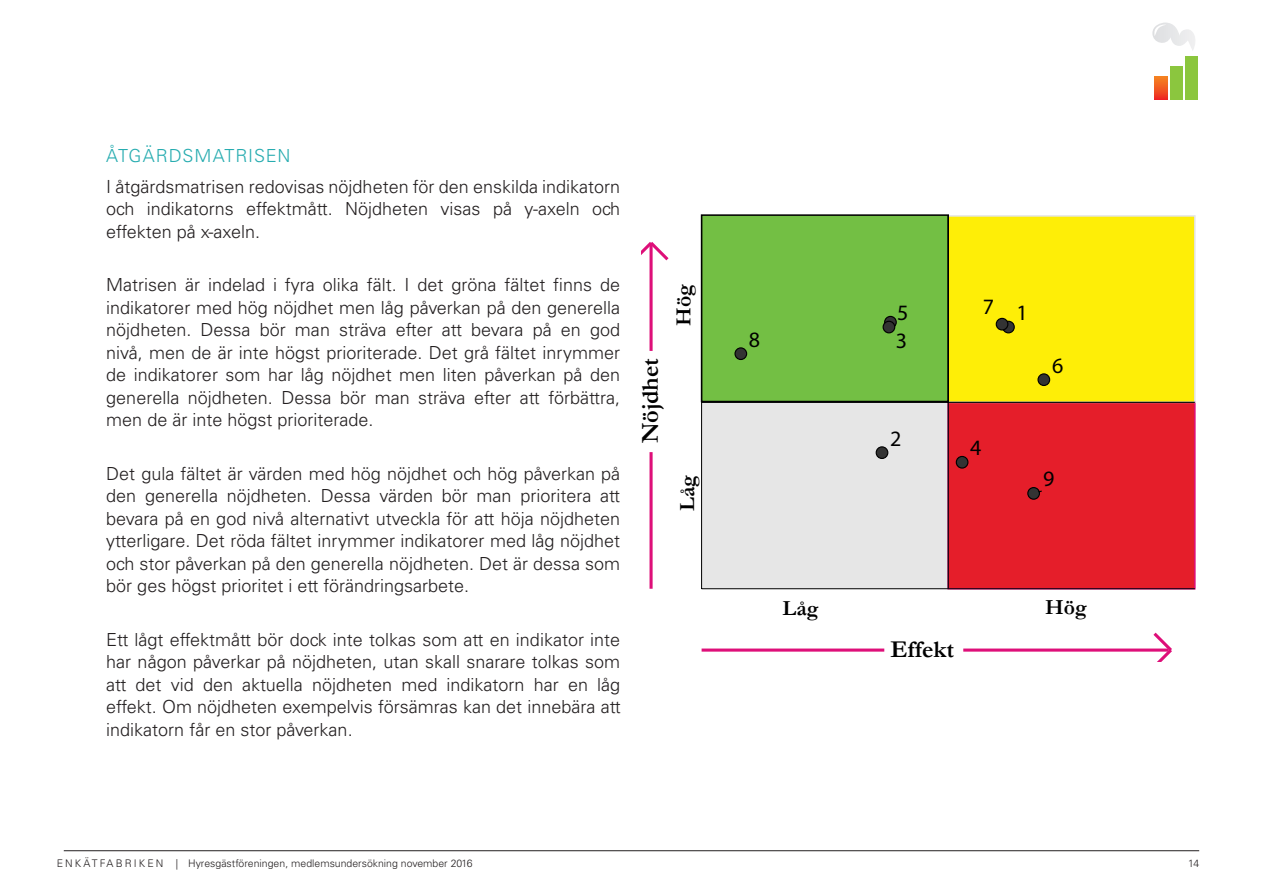
<style>
.page{position:relative;width:1263px;height:893px;background:#fff}
.page>*{position:absolute;margin:0;border:0;box-sizing:border-box;transform-origin:0 0}
.t1{font:700 24.3px "Garamond";color:#000}
.t2{font:22.05px "Sans Serif";color:#000}
.t3{font:700 21.6px "Garamond";color:#000}
.Brödtext{font:300 18px/22.5px "Univers LT Std";color:#231f20;text-align:justify}
.underrubrik{font:300 18px "Univers LT Std";letter-spacing:.045em;color:#27acb0}
.t4{font:300 10.5px "Univers LT Std";color:#231f20}
</style>
<div class="page">
<hr style="left:64px;top:850px;width:1135px;height:1px;background:#231f20">
<div style="left:702px;top:216px;width:493px;height:373px;background:#e6e6e6"></div>
<div style="left:948px;top:402px;width:247px;height:187px;background:#e51e2a"></div>
<div style="left:947px;top:402px;width:248px;height:187px;border:2px solid #de0f79"></div>
<div style="left:948px;top:216px;width:247px;height:186px;background:#feee07"></div>
<div style="left:947px;top:215px;width:248px;height:188px;border:2px solid #e6e6e6"></div>
<div style="left:702px;top:215px;width:246px;height:187px;background:#73bf44"></div>
<div style="left:701px;top:214px;width:248px;height:188px;border:2px solid #000"></div>
<hr style="left:701px;top:216px;width:1px;height:373px;background:#000">
<hr style="left:702px;top:588px;width:493px;height:1px;background:#000">
<div style="left:1003px;top:321px;width:11px;height:12px;background:#333;border-radius:50%"></div>
<div style="left:1002px;top:321px;width:13px;height:12px;border:1px solid #000;border-radius:50%"></div>
<div style="left:876px;top:447px;width:12px;height:11px;background:#333;border-radius:50%"></div>
<div style="left:876px;top:446px;width:12px;height:13px;border:1px solid #000;border-radius:50%"></div>
<svg style="left:885px;top:316px;width:11px;height:12px"></svg>
<div style="left:884px;top:316px;width:13px;height:13px;border:1px solid #000;border-radius:50%"></div>
<div style="left:956px;top:456px;width:12px;height:12px;background:#333;border-radius:50%"></div>
<div style="left:956px;top:456px;width:12px;height:13px;border:1px solid #000;border-radius:50%"></div>
<div style="left:883px;top:321px;width:12px;height:12px;background:#333;border-radius:50%"></div>
<div style="left:882px;top:321px;width:13px;height:12px;border:1px solid #000;border-radius:50%"></div>
<div style="left:1038px;top:374px;width:12px;height:11px;background:#333;border-radius:50%"></div>
<div style="left:1037px;top:373px;width:13px;height:13px;border:1px solid #000;border-radius:50%"></div>
<div style="left:996px;top:318px;width:12px;height:12px;background:#333;border-radius:50%"></div>
<div style="left:996px;top:318px;width:12px;height:13px;border:1px solid #000;border-radius:50%"></div>
<div style="left:735px;top:348px;width:12px;height:11px;background:#333;border-radius:50%"></div>
<div style="left:734px;top:347px;width:13px;height:13px;border:1px solid #000;border-radius:50%"></div>
<hr style="left:702px;top:402px;width:493px;height:1px;background:#000">
<hr style="left:948px;top:216px;width:1px;height:373px;background:#000">
<svg style="left:649px;top:452px;width:4px;height:137px"></svg>
<svg style="left:649px;top:264px;width:4px;height:87px"></svg>
<svg style="left:641px;top:242px;width:28px;height:22px"></svg>
<svg style="left:702px;top:648px;width:182px;height:4px"></svg>
<svg style="left:963px;top:648px;width:187px;height:4px"></svg>
<svg style="left:1150px;top:632px;width:22px;height:29px"></svg>
<svg style="left:1027px;top:487px;width:15px;height:13px"></svg>
<svg style="left:1155px;top:76px;width:12px;height:24px"></svg>
<div style="left:1170px;top:67px;width:13px;height:33px;background:#8bc63e"></div>
<div style="left:1185px;top:57px;width:13px;height:43px;background:#8bc63e"></div>
<svg style="left:1152px;top:23px;width:43px;height:27px"></svg>
<p class="underrubrik" style="left:106px;top:145px;width:186px">ÅTGÄRDSMATRISEN</p>
<p class="Brödtext" style="left:106px;top:175px;width:515px">I åtgärdsmatrisen redovisas nöjdheten för den enskilda indikatorn och indikatorns effektmått. Nöjdheten visas på y-axeln och effekten på x-axeln.</p>
<p class="Brödtext" style="left:106px;top:274px;width:515px">Matrisen är indelad i fyra olika fält. I det gröna fältet finns de indikatorer med hög nöjdhet men låg påverkan på den generella nöjdheten. Dessa bör man sträva efter att bevara på en god nivå, men de är inte högst prioriterade. Det grå fältet inrymmer de indikatorer som har låg nöjdhet men liten påverkan på den generella nöjdheten. Dessa bör man sträva efter att förbättra, men de är inte högst prioriterade.</p>
<p class="Brödtext" style="left:106px;top:462px;width:515px">Det gula fältet är värden med hög nöjdhet och hög påverkan på den generella nöjdheten. Dessa värden bör man prioritera att bevara på en god nivå alternativt utveckla för att höja nöjdheten ytterligare. Det röda fältet inrymmer indikatorer med låg nöjdhet och stor påverkan på den generella nöjdheten. Det är dessa som bör ges högst prioritet i ett förändringsarbete.</p>
<p class="Brödtext" style="left:106px;top:628px;width:516px">Ett lågt effektmått bör dock inte tolkas som att en indikator inte har någon påverkar på nöjdheten, utan skall snarare tolkas som att det vid den aktuella nöjdheten med indikatorn har en låg effekt. Om nöjdheten exempelvis försämras kan det innebära att indikatorn får en stor påverkan.</p>
<p class="t3" style="left:671px;top:326px;width:43px;rotate:-90deg">Hög</p>
<p class="t1" style="left:636px;top:443px;width:87px;rotate:-90deg">Nöjdhet</p>
<p class="t3" style="left:674px;top:511px;width:37px;rotate:-90deg">Låg</p>
<p class="t2" style="left:749px;top:326px;width:13px">8</p>
<p class="t2" style="left:897px;top:299px;width:13px">5</p>
<p class="t2" style="left:896px;top:327px;width:13px">3</p>
<p class="t2" style="left:890px;top:425px;width:13px">2</p>
<p class="t2" style="left:983px;top:293px;width:13px">7</p>
<p class="t2" style="left:1016px;top:299px;width:13px">1</p>
<p class="t2" style="left:1052px;top:352px;width:13px">6</p>
<p class="t2" style="left:970px;top:434px;width:13px">4</p>
<p class="t2" style="left:1043px;top:465px;width:13px">9</p>
<p class="t3" style="left:783px;top:595px;width:37px">Låg</p>
<p class="t3" style="left:1045px;top:594px;width:43px">Hög</p>
<p class="t1" style="left:890px;top:635px;width:65px">Effekt</p>
<p class="t4" style="left:57px;top:857px;width:417px">E N K ÄT FA B R I K E N | Hyresgästföreningen, medlemsundersökning november 2016</p>
<p class="t4" style="left:1188px;top:857px;width:13px">14</p>
</div>
